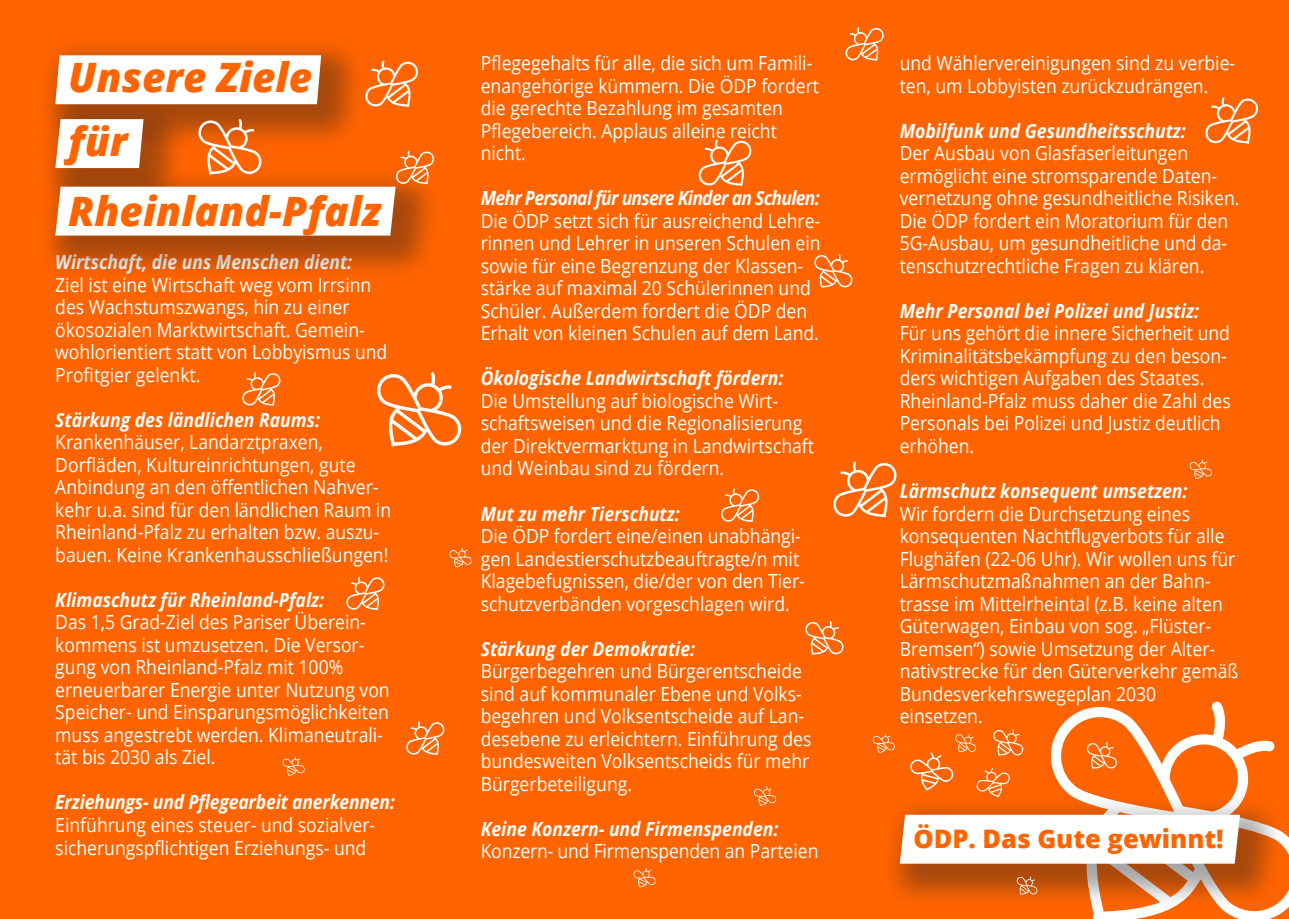
<style>
.page{position:relative;width:1289px;height:919px;background:#fff}
.page>*{position:absolute;margin:0;border:0;box-sizing:border-box;transform-origin:0 0}
.t1{font:italic 800 40.5px "Open Sans";color:#ff6400}
.t2{font:800 25.5px "Open Sans";color:#ff6400}
.t3{font:19.5px/22.5px "Open Sans";color:#fff;scale:.9 1}
.t4{font:italic 700 19.5px "Open Sans";color:#fff;scale:.9 1}
.t5{font:italic 700 19.5px "Open Sans";letter-spacing:-.04em;color:#fff;scale:.9 1}
.s1{font-weight:700;font-style:italic}
</style>
<div class="page">
<div style="left:0;top:0;width:1288px;height:918px;background:#ff6400"></div>
<div style="left:36px;top:35px;width:330px;height:115px;background:#231f20;opacity:.4"></div>
<div style="left:55px;top:55px;width:266px;height:49px;background:#fff"></div>
<div style="left:36px;top:99px;width:153px;height:115px;background:#231f20;opacity:.4"></div>
<div style="left:36px;top:167px;width:405px;height:115px;background:#231f20;opacity:.4"></div>
<svg style="left:1051px;top:701px;width:237px;height:217px"></svg>
<div style="left:880px;top:794px;width:405px;height:115px;background:#231f20;opacity:.4"></div>
<div style="left:899px;top:814px;width:340px;height:49px;background:#fff"></div>
<svg style="left:833px;top:461px;width:63px;height:56px"></svg>
<svg style="left:377px;top:372px;width:84px;height:74px"></svg>
<svg style="left:698px;top:140px;width:53px;height:46px"></svg>
<svg style="left:1205px;top:97px;width:52px;height:47px"></svg>
<svg style="left:365px;top:61px;width:53px;height:46px"></svg>
<svg style="left:346px;top:576px;width:38px;height:34px"></svg>
<svg style="left:721px;top:488px;width:38px;height:34px"></svg>
<svg style="left:242px;top:372px;width:38px;height:33px"></svg>
<svg style="left:55px;top:119px;width:379px;height:116px"></svg>
<svg style="left:1086px;top:742px;width:30px;height:26px"></svg>
<svg style="left:872px;top:733px;width:23px;height:20px"></svg>
<svg style="left:910px;top:729px;width:113px;height:68px"></svg>
<svg style="left:1016px;top:876px;width:21px;height:18px"></svg>
<svg style="left:754px;top:786px;width:22px;height:20px"></svg>
<svg style="left:282px;top:756px;width:23px;height:20px"></svg>
<svg style="left:633px;top:868px;width:23px;height:19px"></svg>
<svg style="left:1189px;top:459px;width:22px;height:20px"></svg>
<svg style="left:449px;top:548px;width:23px;height:19px"></svg>
<svg style="left:406px;top:721px;width:38px;height:33px"></svg>
<svg style="left:845px;top:27px;width:38px;height:34px"></svg>
<svg style="left:814px;top:254px;width:38px;height:34px"></svg>
<svg style="left:805px;top:621px;width:38px;height:33px"></svg>
<p class="t1" style="left:68px;top:46px;width:246px">Unsere Ziele</p>
<p class="t1" style="left:68px;top:111px;width:61px">für</p>
<p class="t1" style="left:68px;top:180px;width:315px">Rheinland-Pfalz</p>
<p class="t3" style="left:55px;top:250px;width:370px"><span class="s1">Wirtschaft, die uns Menschen dient:<br></span>Ziel ist eine Wirtschaft weg vom Irrsinn des Wachstumszwangs, hin zu einer ökosozialen Marktwirtschaft. Gemein&shy;wohlorientiert statt von Lobbyismus und Profitgier gelenkt.</p>
<p class="t4" style="left:55px;top:406px;width:296px">Stärkung des ländlichen Raums:</p>
<p class="t3" style="left:55px;top:430px;width:299px">Krankenhäuser, Landarztpraxen,</p>
<p class="t3" style="left:55px;top:453px;width:374px">Dorfläden, Kultureinrichtungen, gute Anbindung an den öffentlichen Nahver&shy;kehr u.a. sind für den ländlichen Raum in Rheinland-Pfalz zu erhalten bzw. auszu&shy;bauen. Keine Krankenhausschließungen!</p>
<p class="t4" style="left:55px;top:586px;width:300px">Klimaschutz für Rheinland-Pfalz:</p>
<p class="t3" style="left:55px;top:610px;width:373px">Das 1,5 Grad-Ziel des Pariser Überein&shy;kommens ist umzusetzen. Die Versor&shy;gung von Rheinland-Pfalz mit 100% erneuerbarer Energie unter Nutzung von Speicher- und Einsparungsmöglichkeiten muss angestrebt werden. Klimaneutrali&shy;tät bis 2030 als Ziel.</p>
<p class="t4" style="left:55px;top:788px;width:379px">Erziehungs- und Pflegearbeit anerkennen:</p>
<p class="t3" style="left:55px;top:813px;width:357px">Einführung eines steuer- und sozialver&shy;sicherungspflichtigen Erziehungs- und</p>
<p class="t3" style="left:480px;top:51px;width:377px">Pflegegehalts für alle, die sich um Famili&shy;enangehörige kümmern. Die ÖDP fordert die gerechte Bezahlung im gesamten Pflegebereich. Applaus alleine reicht nicht.</p>
<p class="t5" style="left:480px;top:184px;width:378px">Mehr Personal für unsere Kinder an Schulen:</p>
<p class="t3" style="left:480px;top:209px;width:379px">Die ÖDP setzt sich für ausreichend Lehre&shy;rinnen und Lehrer in unseren Schulen ein sowie für eine Begrenzung der Klassen&shy;stärke auf maximal 20 Schülerinnen und Schüler. Außerdem fordert die ÖDP den Erhalt von kleinen Schulen auf dem Land.</p>
<p class="t4" style="left:480px;top:364px;width:338px">Ökologische Landwirtschaft fördern:</p>
<p class="t3" style="left:480px;top:389px;width:372px">Die Umstellung auf biologische Wirt&shy;schaftsweisen und die Regionalisierung der Direktvermarktung in Landwirtschaft und Weinbau sind zu fördern.</p>
<p class="t4" style="left:480px;top:499px;width:223px">Mut zu mehr Tierschutz:</p>
<p class="t3" style="left:480px;top:524px;width:362px">Die ÖDP fordert eine/einen unabhängi&shy;gen Landestierschutzbeauftragte/n mit Klagebefugnissen, die/der von den Tier&shy;schutzverbänden vorgeschlagen wird.</p>
<p class="t4" style="left:480px;top:634px;width:240px">Stärkung der Demokratie:</p>
<p class="t3" style="left:480px;top:659px;width:369px">Bürgerbegehren und Bürgerentscheide sind auf kommunaler Ebene und Volks&shy;begehren und Volksentscheide auf Lan&shy;desebene zu erleichtern. Einführung des bundesweiten Volksentscheids für mehr Bürgerbeteiligung.</p>
<p class="t4" style="left:480px;top:814px;width:332px">Keine Konzern- und Firmenspenden:</p>
<p class="t3" style="left:480px;top:839px;width:377px">Konzern- und Firmenspenden an Parteien</p>
<p class="t3" style="left:899px;top:51px;width:374px">und Wählervereinigungen sind zu verbie&shy;ten, um Lobbyisten zurückzudrängen.</p>
<p class="t4" style="left:899px;top:117px;width:319px">Mobilfunk und Gesundheitsschutz:</p>
<p class="t3" style="left:899px;top:141px;width:379px">Der Ausbau von Glasfaserleitungen ermöglicht eine stromsparende Daten&shy;vernetzung ohne gesundheitliche Risiken.<br>Die ÖDP fordert ein Moratorium für den 5G-Ausbau, um gesundheitliche und da&shy;tenschutzrechtliche Fragen zu klären.</p>
<p class="t4" style="left:899px;top:297px;width:334px">Mehr Personal bei Polizei und Justiz:</p>
<p class="t3" style="left:899px;top:321px;width:369px">Für uns gehört die innere Sicherheit und Kriminalitätsbekämpfung zu den beson&shy;ders wichtigen Aufgaben des Staates.<br>Rheinland-Pfalz muss daher die Zahl des Personals bei Polizei und Justiz deutlich erhöhen.</p>
<p class="t4" style="left:899px;top:477px;width:321px">Lärmschutz konsequent umsetzen:</p>
<p class="t3" style="left:899px;top:501px;width:374px">Wir fordern die Durchsetzung eines konsequenten Nachtflugverbots für alle Flughäfen (22-06 Uhr). Wir wollen uns für Lärmschutzmaßnahmen an der Bahn&shy;trasse im Mittelrheintal (z.B. keine alten Güterwagen, Einbau von sog. „Flüster-</p>
<p class="t3" style="left:899px;top:636px;width:378px">Bremsen“) sowie Umsetzung der Alter&shy;nativstrecke für den Güterverkehr gemäß<br>Bundesverkehrswegeplan 2030 einsetzen.</p>
<p class="t2" style="left:913px;top:819px;width:312px">ÖDP. Das Gute gewinnt!</p>
</div>
